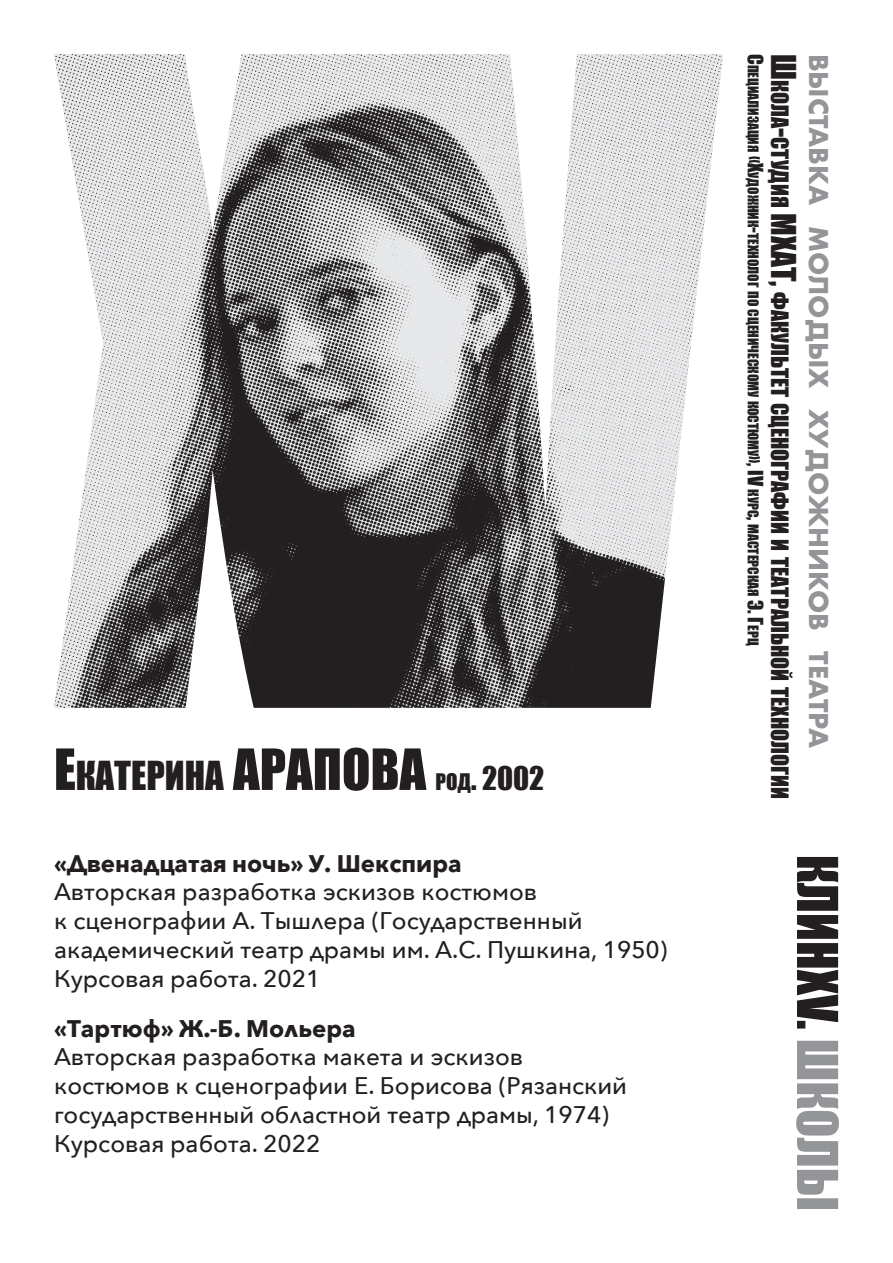
<style>
.page{position:relative;width:893px;height:1263px;background:#fff}
.page>*{position:absolute;margin:0;border:0;box-sizing:border-box;transform-origin:0 0}
.t1{font:52.5px "Impact";color:#231f20}
.t2{font:30px "Impact";color:#231f20}
.t3{font:700 25.2px "Futura";color:#939598}
.t4{font:500 24px/28.8px "Avenir Next";color:#231f20}
.t5{font:700 24px "Avenir Next";color:#231f20}
.t6{font:22.05px "Impact";color:#231f20}
.t7{font:13.65px "Impact";color:#231f20}
.s1{font-size:36.75px}
.s2{font-size:21px}
.s3{font-size:19.5px}
.s4{font-size:31.5px}
</style>
<div class="page">
<svg style="left:796px;top:1041px;width:43px;height:168px"></svg>
<svg style="left:797px;top:857px;width:41px;height:171px"></svg>
<img style="left:54px;top:54px;width:669px;height:654px">
<h1 class="t1" style="left:54px;top:729px;width:317px">Е<span class="s1">катерина</span> АРАПОВА</h1>
<p class="t2" style="left:435px;top:755px;width:110px"><span class="s2">род</span>. 2002</p>
<p class="t5" style="left:54px;top:842px;width:409px">«Двенадцатая ночь» У. Шекспира</p>
<p class="t4" style="left:54px;top:877px;width:615px">Авторская разработка эскизов костюмов<br>к сценографии А. Тышлера (Государственный академический театр драмы им. А.С. Пушкина, 1950)<br>Курсовая работа. 2021</p>
<p class="t5" style="left:54px;top:1007px;width:303px">«Тартюф» Ж.-Б. Мольера</p>
<p class="t4" style="left:54px;top:1042px;width:575px">Авторская разработка макета и эскизов костюмов к сценографии Е. Борисова (Рязанский государственный областной театр драмы, 1974)<br>Курсовая работа. 2022</p>
<p class="t7" style="left:764px;top:54px;width:592px;rotate:90deg"><span class="s3">С</span>пециализация <span class="s3">«Х</span>удожник<span class="s3">-</span>технолог по сценическому костюму<span class="s3">», IV</span> курс<span class="s3">,</span> мастерская <span class="s3">Э. Г</span>ерц</p>
<p class="t6" style="left:797px;top:54px;width:746px;rotate:90deg"><span class="s4">Ш</span>кола<span class="s4">-</span>студия <span class="s4">МХАТ,</span> факультет сценографии и театральной технологии</p>
<p class="t3" style="left:837px;top:54px;width:696px;rotate:90deg">выставка молодых художников театра</p>
</div>
